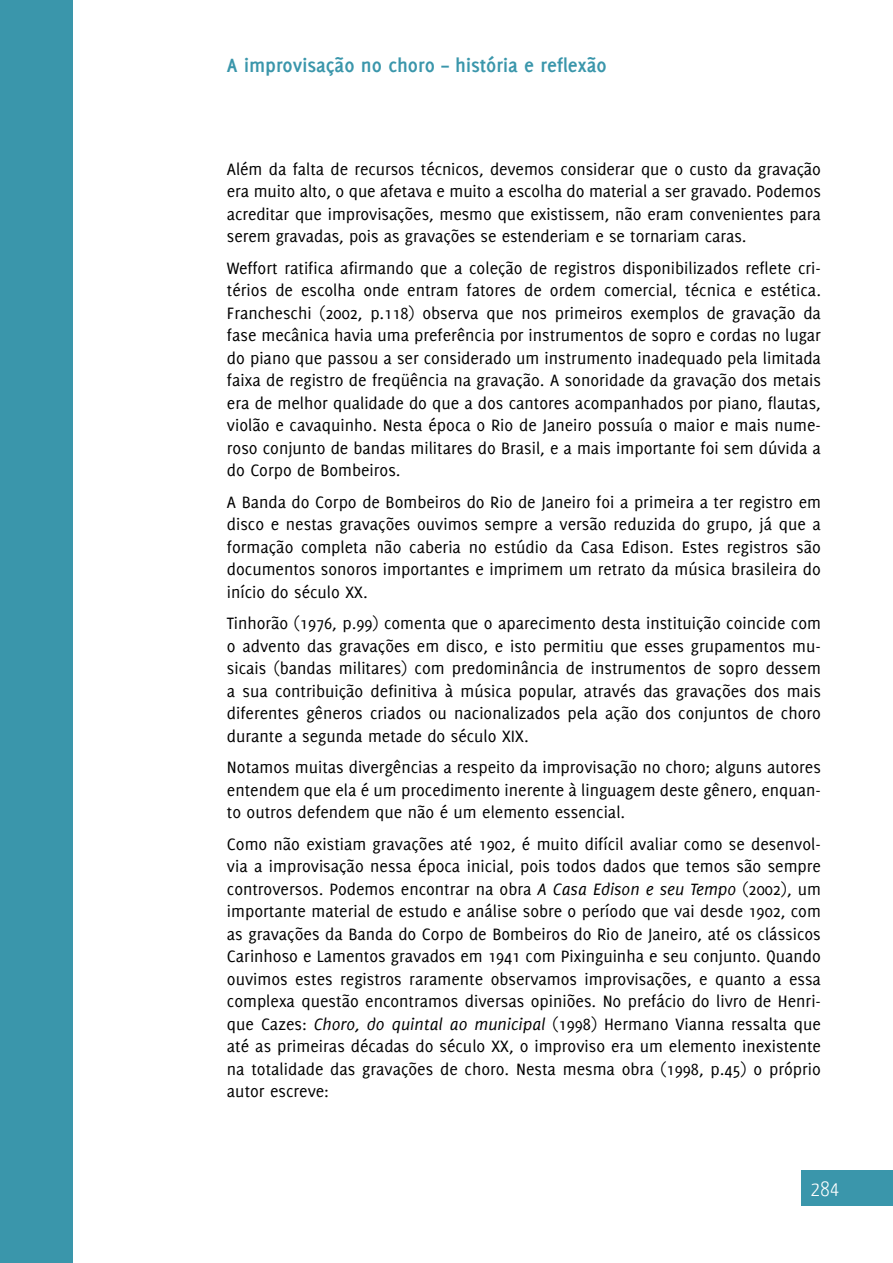
<style>
.page{position:relative;width:893px;height:1263px;background:#fff}
.page>*{position:absolute;margin:0;border:0;box-sizing:border-box;transform-origin:0 0}
.t1{font:700 21px "Delicious";color:#3a96ab}
.t2{font:300 21px "Yanone Kaffeesatz";color:#fff}
.t3{font:18px/22.5px "Delicious";color:#000;text-align:justify}
.s1{font-style:italic}
</style>
<div class="page">
<div style="left:802px;top:1170px;width:91px;height:36px;background:#3a96ab"></div>
<div style="left:0;top:0;width:72px;height:1263px;background:#3a96ab"></div>
<p class="t1" style="left:227px;top:53px;width:381px">A improvisação no choro – história e reflexão</p>
<p class="t3" style="left:227px;top:157px;width:596px">Além da falta de recursos técnicos, devemos considerar que o custo da gravação era muito alto, o que afetava e muito a escolha do material a ser gravado. Podemos acreditar que improvisações, mesmo que existissem, não eram convenientes para serem gravadas, pois as gravações se estenderiam e se tornariam caras.</p>
<p class="t3" style="left:227px;top:256px;width:596px">Weffort ratifica afirmando que a coleção de registros disponibilizados reflete cri&shy;térios de escolha onde entram fatores de ordem comercial, técnica e estética.<br>Francheschi (2002, p.118) observa que nos primeiros exemplos de gravação da fase mecânica havia uma preferência por instrumentos de sopro e cordas no lugar do piano que passou a ser considerado um instrumento inadequado pela limitada faixa de registro de freqüência na gravação. A sonoridade da gravação dos metais era de melhor qualidade do que a dos cantores acompanhados por piano, flautas, violão e cavaquinho. Nesta época o Rio de Janeiro possuía o maior e mais nume&shy;roso conjunto de bandas militares do Brasil, e a mais importante foi sem dúvida a do Corpo de Bombeiros.</p>
<p class="t3" style="left:227px;top:490px;width:596px">A Banda do Corpo de Bombeiros do Rio de Janeiro foi a primeira a ter registro em disco e nestas gravações ouvimos sempre a versão reduzida do grupo, já que a formação completa não caberia no estúdio da Casa Edison. Estes registros são documentos sonoros importantes e imprimem um retrato da música brasileira do início do século XX.</p>
<p class="t3" style="left:227px;top:612px;width:596px">Tinhorão (1976, p.99) comenta que o aparecimento desta instituição coincide com o advento das gravações em disco, e isto permitiu que esses grupamentos mu&shy;sicais (bandas militares) com predominância de instrumentos de sopro dessem a sua contribuição definitiva à música popular, através das gravações dos mais diferentes gêneros criados ou nacionalizados pela ação dos conjuntos de choro durante a segunda metade do século XIX.</p>
<p class="t3" style="left:227px;top:756px;width:595px">Notamos muitas divergências a respeito da improvisação no choro; alguns autores entendem que ela é um procedimento inerente à linguagem deste gênero, enquan&shy;to outros defendem que não é um elemento essencial.</p>
<p class="t3" style="left:227px;top:832px;width:596px">Como não existiam gravações até 1902, é muito difícil avaliar como se desenvol&shy;via a improvisação nessa época inicial, pois todos dados que temos são sempre controversos. Podemos encontrar na obra <span class="s1">A Casa Edison e seu Tempo</span> (2002), um importante material de estudo e análise sobre o período que vai desde 1902, com as gravações da Banda do Corpo de Bombeiros do Rio de Janeiro, até os clássicos Carinhoso e Lamentos gravados em 1941 com Pixinguinha e seu conjunto. Quando ouvimos estes registros raramente observamos improvisações, e quanto a essa complexa questão encontramos diversas opiniões. No prefácio do livro de Henri&shy;que Cazes: <span class="s1">Choro, do quintal ao municipal</span> (1998) Hermano Vianna ressalta que até as primeiras décadas do século XX, o improviso era um elemento inexistente na totalidade das gravações de choro. Nesta mesma obra (1998, p.45) o próprio autor escreve:</p>
<p class="t2" style="left:811px;top:1175px;width:30px">284</p>
</div>
